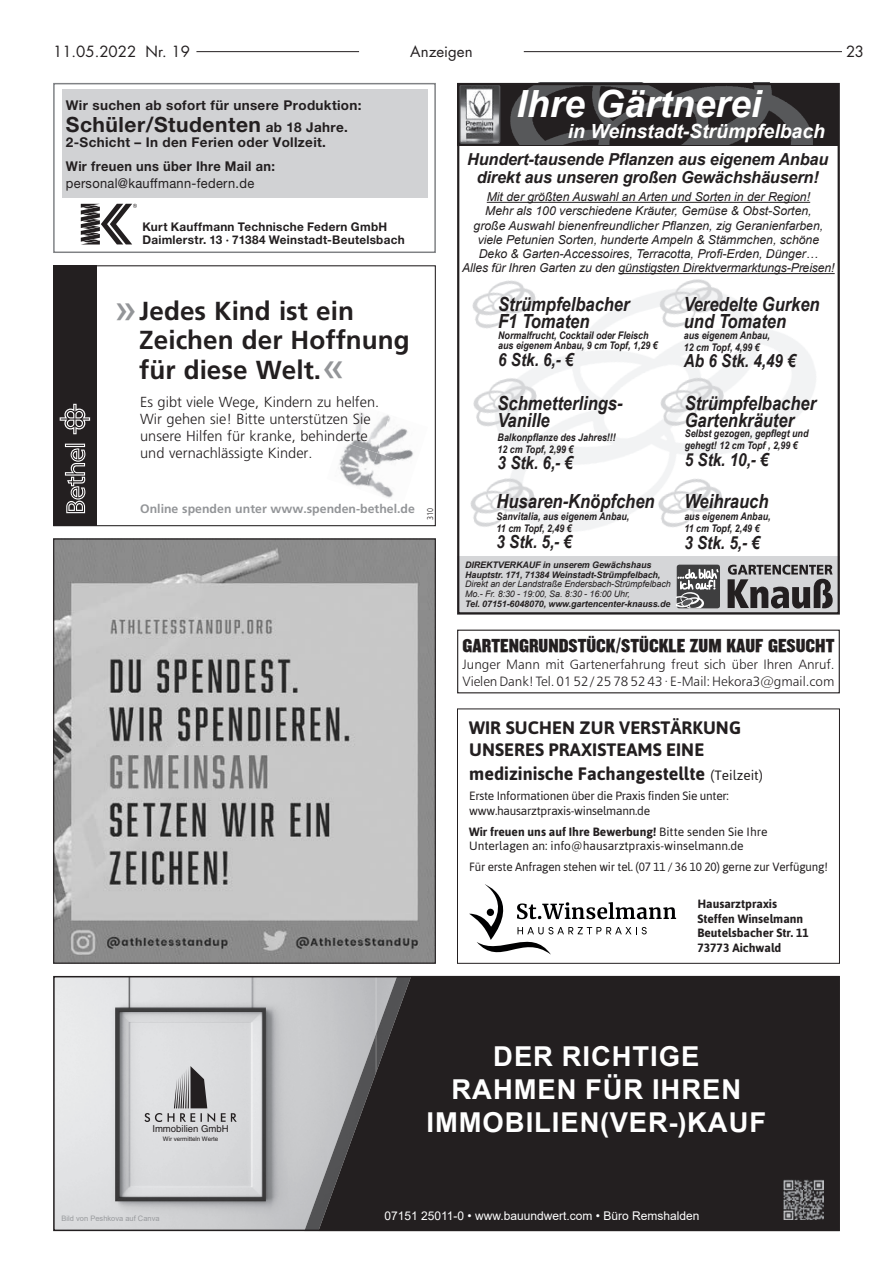
<style>
.page{position:relative;width:893px;height:1263px;background:#fff}
.page>*{position:absolute;margin:0;border:0;box-sizing:border-box;transform-origin:0 0}
.t1{font:41.7px "Frutiger";color:#939598}
.t2{font:italic 700 37.5px "Arial";color:#fff}
.t3{font:700 27.45px/32.8px "Arial";letter-spacing:.035em;color:#fff;text-align:center}
.t4{font:700 26.1px/29.1px "Frutiger";color:#231f20}
.t5{font:700 21px "Helvetica Neue";letter-spacing:.025em;color:#231f20}
.t6{font:italic 700 19.5px/17.1px "Arial Narrow";color:#231f20}
.t7{font:19.5px "Knockout HTF70 Full Welterwt";color:#231f20}
.t8{font:italic 700 19.5px "Arial";color:#fff}
.t9{font:700 18px/21.6px "Asap";letter-spacing:.005em;color:#231f20}
.t10{font:italic 700 18px "Arial Narrow";color:#231f20}
.t11{font:italic 700 16.5px/18px "Arial";letter-spacing:-.01em;color:#231f20;text-align:center}
.t12{font:15px "Futura";color:#231f20}
.t13{font:300 14.55px/17px "Frutiger";color:#231f20}
.t14{font:13.5px/16.5px "Humanist 777 BT Light B";color:#231f20}
.t15{font:700 13.5px/23.5px "Helvetica Neue";letter-spacing:.025em;color:#231f20}
.t16{font:13.5px "Helvetica Neue";letter-spacing:.025em;color:#231f20;scale:.95 1}
.t17{font:italic 12.3px/14.2px "Arial";color:#231f20;text-align:center}
.t18{font:700 12.3px "Frutiger";color:#939598}
.t19{font:12px/14.4px "Asap";letter-spacing:-.015em;color:#231f20}
.t20{font:700 12px/13.5px "Helvetica Neue";letter-spacing:.025em;color:#231f20}
.t21{font:700 12px/14.4px "Asap";color:#231f20}
.t22{font:12px "Arial";color:#fff}
.t23{font:italic 700 10.5px/12px "Arial Narrow";color:#231f20}
.t24{font:9.6px "Helvetica";color:#231f20}
.t25{font:italic 700 9px/9.8px "Arial";letter-spacing:-.01em;color:#231f20}
.t26{font:italic 9px/9.8px "Arial";letter-spacing:-.01em;color:#231f20}
.t27{font:300 condensed 8.4px "Frutiger";color:#231f20}
.t28{font:7.5px "Arial";color:#999b9e}
.t29{font:6.15px "Helvetica";letter-spacing:-.005em;color:#231f20}
.s1{font-size:13.5px}
.s2{font-weight:400;font-size:13.5px}
.s3{font-weight:700}
</style>
<div class="page">
<hr style="left:196px;top:51px;width:163px;height:1px;background:#231f20">
<hr style="left:524px;top:51px;width:318px;height:1px;background:#231f20">
<div style="left:457px;top:708px;width:383px;height:256px;border:1px solid #231f20"></div>
<svg style="left:469px;top:884px;width:207px;height:71px"></svg>
<div style="left:457px;top:630px;width:383px;height:63px;border:1px solid #231f20"></div>
<img style="left:56px;top:979px;width:262px;height:249px">
<svg style="left:145px;top:1066px;width:92px;height:56px;background:#bcbcbe"></svg>
<img style="left:304px;top:1036px;width:14px;height:192px">
<svg style="left:318px;top:979px;width:519px;height:249px;background:#2e2b2c"></svg>
<img style="left:784px;top:1179px;width:39px;height:41px">
<div style="left:53px;top:976px;width:787px;height:255px;border:2px solid #231f20"></div>
<div style="left:458px;top:83px;width:380px;height:62px;background:#231f20"></div>
<img style="left:510px;top:86px;width:303px;height:59px">
<hr style="left:487px;top:202px;width:323px;height:1px;background:#231f20">
<hr style="left:618px;top:273px;width:217px;height:1px;background:#231f20">
<img style="left:473px;top:370px;width:70px;height:61px">
<img style="left:653px;top:471px;width:70px;height:57px">
<div style="left:457px;top:556px;width:383px;height:58px;background:#d5d6d8"></div>
<img style="left:654px;top:273px;width:75px;height:59px">
<img style="left:472px;top:280px;width:64px;height:49px">
<img style="left:470px;top:470px;width:71px;height:58px">
<img style="left:655px;top:370px;width:75px;height:61px">
<img style="left:462px;top:87px;width:35px;height:54px">
<div style="left:459px;top:84px;width:41px;height:60px;border:2px solid #57585a;border-radius:2px"></div>
<svg style="left:728px;top:565px;width:105px;height:43px"></svg>
<div style="left:677px;top:565px;width:43px;height:43px;background:#3e3e3f;border-radius:3px"></div>
<svg style="left:676px;top:565px;width:42px;height:43px"></svg>
<div style="left:457px;top:83px;width:383px;height:531px;border:2px solid #231f20"></div>
<div style="left:53px;top:83px;width:383px;height:170px;border:2px solid #808285"></div>
<div style="left:62px;top:89px;width:365px;height:109px;background:#d1d2d4"></div>
<svg style="left:81px;top:204px;width:56px;height:40px"></svg>
<img style="left:55px;top:540px;width:379px;height:422px">
<img style="left:354px;top:412px;width:23px;height:28px">
<img style="left:377px;top:415px;width:36px;height:38px">
<img style="left:338px;top:440px;width:39px;height:46px">
<img style="left:365px;top:453px;width:48px;height:45px">
<div style="left:53px;top:265px;width:44px;height:261px;background:#231f20"></div>
<svg style="left:60px;top:404px;width:30px;height:30px"></svg>
<svg style="left:65px;top:444px;width:20px;height:69px"></svg>
<div style="left:53px;top:265px;width:383px;height:261px;border:1px solid #231f20"></div>
<p class="t12" style="left:53px;top:41px;width:138px">11.05.2022 Nr. 19</p>
<p class="t12" style="left:410px;top:41px;width:64px">Anzeigen</p>
<p class="t12" style="left:846px;top:41px;width:19px">23</p>
<p class="t15" style="left:66px;top:93px;width:297px">Wir suchen ab sofort für unsere Produktion:</p>
<h3 class="t5" style="left:66px;top:112px;width:283px">Schüler/Studenten <span class="s1">ab 18 Jahre.</span></h3>
<p class="t15" style="left:66px;top:130px;width:262px">2-Schicht – In den Ferien oder Vollzeit.<br>Wir freuen uns über Ihre Mail an:</p>
<p class="t16" style="left:66px;top:175px;width:200px">personal@kauffmann-federn.de</p>
<p class="t20" style="left:142px;top:219px;width:264px">Kurt Kauffmann Technische Federn GmbH<br>Daimlerstr. 13 · 71384 Weinstadt-Beutelsbach</p>
<h3 class="t4" style="left:139px;top:296px;width:272px">Jedes Kind ist ein<br>Zeichen der Hoffnung für diese Welt.</h3>
<h1 class="t1" style="left:114px;top:284px;width:25px">»</h1>
<h1 class="t1" style="left:322px;top:342px;width:25px">«</h1>
<p class="t13" style="left:140px;top:394px;width:241px">Es gibt viele Wege, Kindern zu helfen.<br>Wir gehen sie! Bitte unterstützen Sie unsere Hilfen für kranke, behinderte und vernachlässigte Kinder.</p>
<p class="t18" style="left:140px;top:501px;width:276px">Online spenden unter www.spenden-bethel.de</p>
<p class="t27" style="left:425px;top:520px;width:14px;rotate:-90deg">310</p>
<h2 class="t2" style="left:516px;top:80px;width:246px">Ihre Gärtnerei</h2>
<h3 class="t8" style="left:568px;top:119px;width:259px">in Weinstadt-Strümpfelbach</h3>
<h3 class="t11" style="left:467px;top:151px;width:363px">Hundert-tausende Pflanzen aus eigenem Anbau direkt aus unseren großen Gewächshäusern!</h3>
<p class="t17" style="left:462px;top:190px;width:374px">Mit der größten Auswahl an Arten und Sorten in der Region!<br>Mehr als 100 verschiedene Kräuter, Gemüse &amp; Obst-Sorten,<br>große Auswahl bienenfreundlicher Pflanzen, zig Geranienfarben, viele Petunien Sorten, hunderte Ampeln &amp; Stämmchen, schöne Deko &amp; Garten-Accessoires, Terracotta, Profi-Erden, Dünger…<br>Alles für Ihren Garten zu den günstigsten Direktvermarktungs-Preisen!</p>
<h3 class="t6" style="left:498px;top:295px;width:133px">Strümpfelbacher<br>F1 Tomaten</h3>
<p class="t23" style="left:498px;top:329px;width:161px;line-height:10.5px">Normalfrucht, Cocktail oder Fleisch aus eigenem Anbau, 9 cm Topf, 1,29 €</p>
<h3 class="t10" style="left:498px;top:346px;width:77px">6 Stk. 6,- €</h3>
<h3 class="t6" style="left:498px;top:394px;width:127px">Schmetterlings-<br>Vanille</h3>
<p class="t23" style="left:498px;top:430px;width:120px">Balkonpflanze des Jahres!!!<br>12 cm Topf, 2,99 €</p>
<h3 class="t10" style="left:498px;top:449px;width:77px">3 Stk. 6,- €</h3>
<h3 class="t6" style="left:497px;top:491px;width:160px">Husaren-Knöpfchen</h3>
<p class="t23" style="left:497px;top:509px;width:134px">Sanvitalia, aus eigenem Anbau,<br>11 cm Topf, 2,49 €</p>
<h3 class="t10" style="left:497px;top:528px;width:77px">3 Stk. 5,- €</h3>
<p class="t25" style="left:465px;top:560px;width:197px">DIREKTVERKAUF in unserem Gewächshaus<br>Hauptstr. 171, 71384 Weinstadt-Strümpfelbach,</p>
<p class="t26" style="left:465px;top:579px;width:207px">Direkt an der Landstraße Endersbach-Strümpfelbach<br>Mo.- Fr. 8:30 - 19:00, Sa. 8:30 - 16:00 Uhr,</p>
<p class="t25" style="left:465px;top:599px;width:207px">Tel. 07151-6048070, www.gartencenter-knauss.de</p>
<h3 class="t6" style="left:684px;top:295px;width:137px">Veredelte Gurken und Tomaten</h3>
<p class="t23" style="left:684px;top:328px;width:88px">aus eigenem Anbau,<br>12 cm Topf, 4,99 €</p>
<h3 class="t10" style="left:684px;top:347px;width:114px">Ab 6 Stk. 4,49 €</h3>
<h3 class="t6" style="left:685px;top:393px;width:133px">Strümpfelbacher<br>Gartenkräuter</h3>
<p class="t23" style="left:685px;top:427px;width:125px">Selbst gezogen, gepflegt und gehegt! 12 cm Topf , 2,99 €</p>
<h3 class="t10" style="left:685px;top:446px;width:86px">5 Stk. 10,- €</h3>
<h3 class="t6" style="left:684px;top:492px;width:86px">Weihrauch</h3>
<p class="t23" style="left:684px;top:510px;width:88px">aus eigenem Anbau,<br>11 cm Topf, 2,49 €</p>
<h3 class="t10" style="left:684px;top:529px;width:77px">3 Stk. 5,- €</h3>
<h3 class="t7" style="left:462px;top:635px;width:373px">GARTENGRUNDSTÜCK/STÜCKLE ZUM KAUF GESUCHT</h3>
<p class="t14" style="left:462px;top:656px;width:373px">Junger Mann mit Gartenerfahrung freut sich über Ihren Anruf.<br>Vielen Dank! Tel. 01 52 / 25 78 52 43 · E-Mail: Hekora3@gmail.com</p>
<h3 class="t9" style="left:469px;top:717px;width:273px">WIR SUCHEN ZUR VERSTÄRKUNG<br>UNSERES PRAXISTEAMS EINE</h3>
<h3 class="t9" style="left:469px;top:763px;width:295px">medizinische Fachangestellte <span class="s2">(Teilzeit)</span></h3>
<p class="t19" style="left:469px;top:789px;width:261px">Erste Informationen über die Praxis finden Sie unter: www.hausarztpraxis-winselmann.de</p>
<p class="t19" style="left:469px;top:824px;width:300px"><span class="s3">Wir freuen uns auf Ihre Bewerbung!</span> Bitte senden Sie Ihre<br>Unterlagen an: info@hausarztpraxis-winselmann.de</p>
<p class="t19" style="left:469px;top:860px;width:360px">Für erste Anfragen stehen wir tel. (07 11 / 36 10 20) gerne zur Verfügung!</p>
<p class="t21" style="left:697px;top:897px;width:113px">Hausarztpraxis<br>Steffen Winselmann<br>Beutelsbacher Str. 11<br>73773 Aichwald</p>
<p class="t24" style="left:152px;top:1123px;width:78px">Immobilien GmbH</p>
<p class="t29" style="left:163px;top:1135px;width:57px">Wir vermitteln Werte</p>
<h3 class="t3" style="left:426px;top:1040px;width:341px">DER RICHTIGE<br>RAHMEN FÜR IHREN<br>IMMOBILIEN(VER-)KAUF</h3>
<p class="t28" style="left:62px;top:1213px;width:99px">Bild von Peshkova auf Canva</p>
<p class="t22" style="left:384px;top:1207px;width:317px">07151 25011-0 • www.bauundwert.com • Büro Remshalden</p>
</div>
